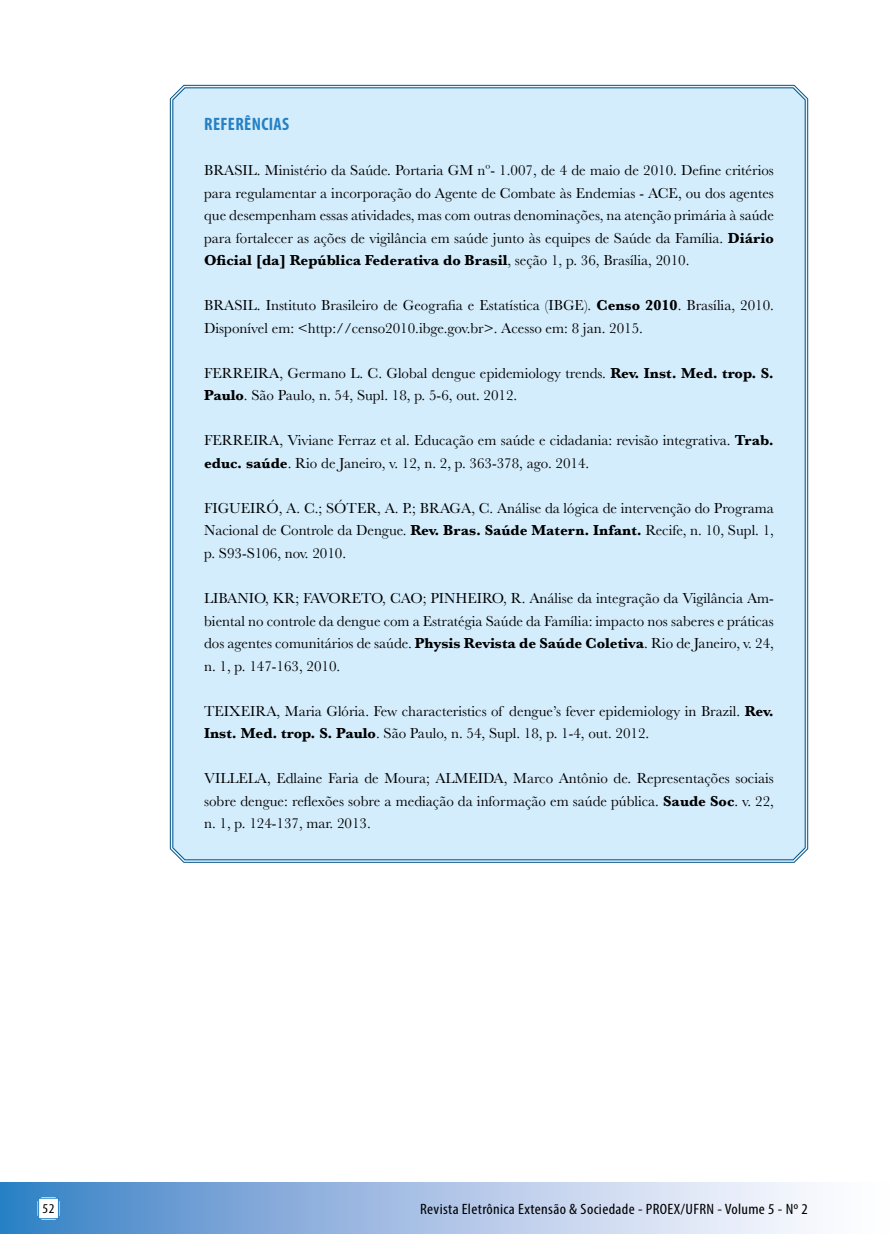
<style>
.page{position:relative;width:893px;height:1234px;background:#fff}
.page>*{position:absolute;margin:0;border:0;box-sizing:border-box;transform-origin:0 0}
.t1{font:700 condensed 18px "Myriad Pro";letter-spacing:.02em;color:#2581c4}
.t2{font:15px/22.5px "Baskerville";color:#000;text-align:justify}
.t3{font:condensed 15px "Myriad Pro";letter-spacing:.02em;color:#000;scale:1.1 1}
.t4{font:condensed 13.5px "Myriad Pro";color:#000;scale:1.1 1}
.s1{font-weight:700}
</style>
<div class="page">
<svg style="left:0;top:1182px;width:809px;height:51px;background:#a0bee3"></svg>
<div style="left:172px;top:87px;width:634px;height:773px;background:#d4edfc"></div>
<svg style="left:38px;top:1196px;width:22px;height:23px"></svg>
<div style="left:38px;top:1197px;width:21px;height:21px;background:#fff;border:1px solid #2581c4"></div>
<p class="t1" style="left:204px;top:113px;width:87px">REFERÊNCIAS</p>
<p class="t2" style="left:204px;top:159px;width:571px">BRASIL. Ministério da Saúde. Portaria GM nº- 1.007, de 4 de maio de 2010. Define critérios para regulamentar a incorporação do Agente de Combate às Endemias - ACE, ou dos agentes que desempenham essas atividades, mas com outras denominações, na atenção primária à saúde para fortalecer as ações de vigilância em saúde junto às equipes de Saúde da Família. <span class="s1">Diário Oficial [da] República Federativa do Brasil</span>, seção 1, p. 36, Brasília, 2010.</p>
<p class="t2" style="left:204px;top:294px;width:571px">BRASIL. Instituto Brasileiro de Geografia e Estatística (IBGE). <span class="s1">Censo 2010</span>. Brasília, 2010.<br>Disponível em: &lt;http://censo2010.ibge.gov.br&gt;. Acesso em: 8 jan. 2015.</p>
<p class="t2" style="left:204px;top:362px;width:571px">FERREIRA, Germano L. C. Global dengue epidemiology trends. <span class="s1">Rev. Inst. Med. trop. S.<br>Paulo</span>. São Paulo, n. 54, Supl. 18, p. 5-6, out. 2012.</p>
<p class="t2" style="left:204px;top:429px;width:571px">FERREIRA, Viviane Ferraz et al. Educação em saúde e cidadania: revisão integrativa. <span class="s1">Trab. educ. saúde</span>. Rio de Janeiro, v. 12, n. 2, p. 363-378, ago. 2014.</p>
<p class="t2" style="left:204px;top:497px;width:571px">FIGUEIRÓ, A. C.; SÓTER, A. P.; BRAGA, C. Análise da lógica de intervenção do Programa Nacional de Controle da Dengue. <span class="s1">Rev. Bras. Saúde Matern. Infant.</span> Recife, n. 10, Supl. 1, p. S93-S106, nov. 2010.</p>
<p class="t2" style="left:204px;top:587px;width:571px">LIBANIO, KR; FAVORETO, CAO; PINHEIRO, R. Análise da integração da Vigilância Am&shy;biental no controle da dengue com a Estratégia Saúde da Família: impacto nos saberes e práticas dos agentes comunitários de saúde. <span class="s1">Physis Revista de Saúde Coletiva</span>. Rio de Janeiro, v. 24, n. 1, p. 147-163, 2010.</p>
<p class="t2" style="left:204px;top:699px;width:571px">TEIXEIRA, Maria Glória. Few characteristics of dengue’s fever epidemiology in Brazil. <span class="s1">Rev.<br>Inst. Med. trop. S. Paulo</span>. São Paulo, n. 54, Supl. 18, p. 1-4, out. 2012.</p>
<p class="t2" style="left:204px;top:767px;width:571px">VILLELA, Edlaine Faria de Moura; ALMEIDA, Marco Antônio de. Representações sociais sobre dengue: reflexões sobre a mediação da informação em saúde pública. <span class="s1">Saude Soc</span>. v. 22, n. 1, p. 124-137, mar. 2013.</p>
<p class="t4" style="left:43px;top:1200px;width:12px">52</p>
<p class="t3" style="left:420px;top:1199px;width:354px">Revista Eletrônica Extensão &amp; Sociedade - PROEX/UFRN - Volume 5 - No 2</p>
</div>
